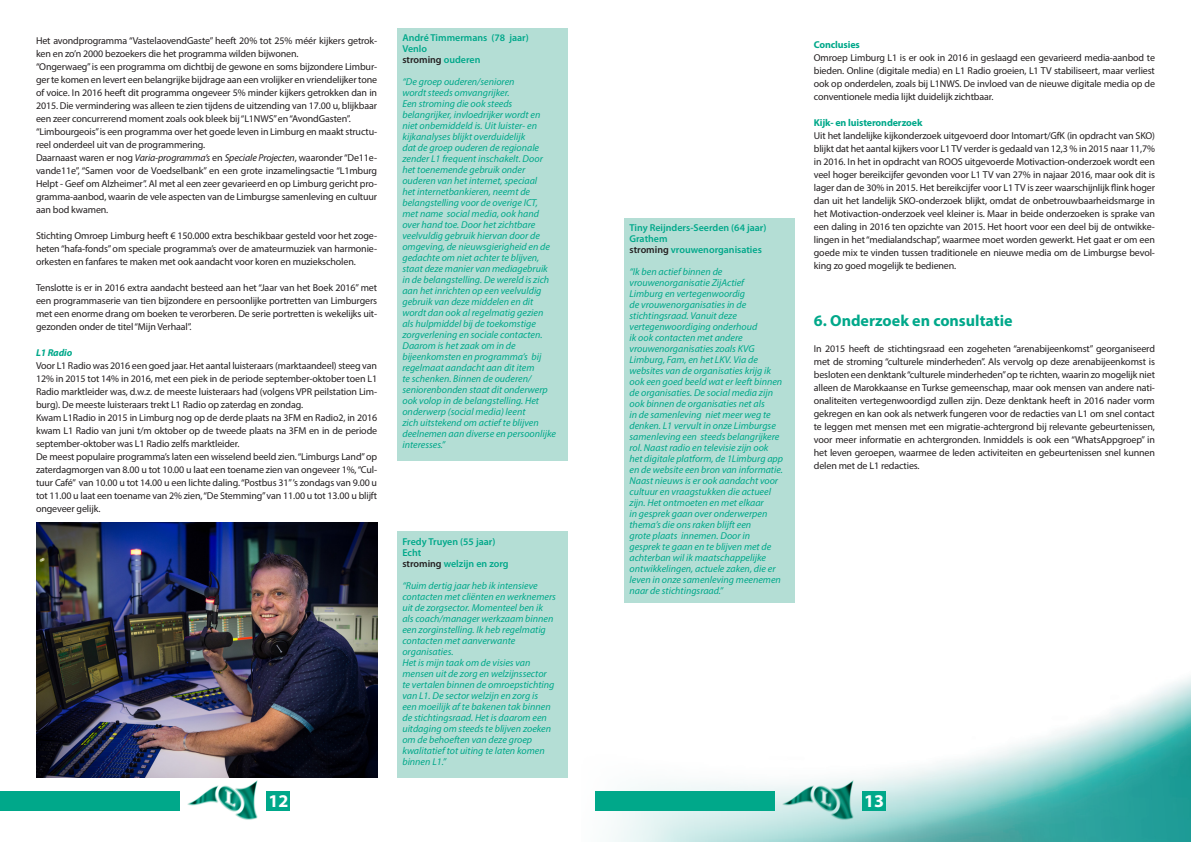
<style>
.page{position:relative;width:1191px;height:842px;background:#fff}
.page>*{position:absolute;margin:0;border:0;box-sizing:border-box;transform-origin:0 0}
.t1{font:700 18px "Myriad Pro";color:#fff}
.t2{font:700 16px "Myriad Pro";color:#00a88a}
.t3{font:10px/13px "Myriad Pro";letter-spacing:-.015em;color:#231f20;text-align:justify}
.t4{font:italic 10px/11px "Myriad Pro";color:#00a88a}
.t5{font:600 10px "Myriad Pro";color:#00a88a}
.t6{font:700 10px "Myriad Pro";letter-spacing:-.015em;color:#00a88a}
.t7{font:600 10px "Myriad Pro";color:#231f20}
.t8{font:italic 700 10px "Myriad Pro";letter-spacing:-.015em;color:#00a88a}
.s1{font-style:italic}
.s2{color:#00a88a}
.s3{color:#231f20}
</style>
<div class="page">
<img style="left:595px;top:676px;width:596px;height:166px">
<div style="left:0;top:791px;width:179px;height:19px;background:#00a88a"></div>
<div style="left:266px;top:791px;width:24px;height:19px;background:#00a88a"></div>
<img style="left:187px;top:780px;width:71px;height:40px">
<div style="left:595px;top:791px;width:179px;height:19px;background:#00a88a"></div>
<div style="left:862px;top:791px;width:23px;height:19px;background:#00a88a"></div>
<img style="left:781px;top:780px;width:76px;height:41px">
<div style="left:397px;top:531px;width:170px;height:247px;background:#b4ded5"></div>
<img style="left:36px;top:523px;width:341px;height:255px">
<div style="left:397px;top:28px;width:170px;height:433px;background:#b4ded5"></div>
<div style="left:624px;top:218px;width:170px;height:384px;background:#b4ded5"></div>
<p class="t3" style="left:36px;top:33px;width:343px">Het avondprogramma “VastelaovendGaste” heeft 20% tot 25% méér kijkers getrok&shy;ken en zo’n 2000 bezoekers die het programma wilden bijwonen.</p>
<p class="t3" style="left:36px;top:59px;width:343px">“Ongerwaeg” is een programma om dichtbij de gewone en soms bijzondere Limbur&shy;ger te komen en levert een belangrijke bijdrage aan een vrolijker en vriendelijker tone of voice. In 2016 heeft dit programma ongeveer 5% minder kijkers getrokken dan in 2015. Die vermindering was alleen te zien tijdens de uitzending van 17.00 u, blijkbaar een zeer concurrerend moment zoals ook bleek bij “L1NWS” en “AvondGasten”.</p>
<p class="t3" style="left:36px;top:124px;width:343px">“Limbourgeois” is een programma over het goede leven in Limburg en maakt structu&shy;reel onderdeel uit van de programmering.</p>
<p class="t3" style="left:36px;top:150px;width:343px">Daarnaast waren er nog <span class="s1">Varia-programma’s</span> en <span class="s1">Speciale Projecten</span>, waaronder “De11e&shy;vande11e”, “Samen voor de Voedselbank” en een grote inzamelingsactie “L1mburg Helpt - Geef om Alzheimer”. Al met al een zeer gevarieerd en op Limburg gericht pro&shy;gramma-aanbod, waarin de vele aspecten van de Limburgse samenleving en cultuur aan bod kwamen.</p>
<p class="t3" style="left:36px;top:228px;width:343px">Stichting Omroep Limburg heeft € 150.000 extra beschikbaar gesteld voor het zoge&shy;heten “hafa-fonds” om speciale programma’s over de amateurmuziek van harmonie&shy;orkesten en fanfares te maken met ook aandacht voor koren en muziekscholen.</p>
<p class="t3" style="left:36px;top:280px;width:343px">Tenslotte is er in 2016 extra aandacht besteed aan het “Jaar van het Boek 2016” met een programmaserie van tien bijzondere en persoonlijke portretten van Limburgers met een enorme drang om boeken te verorberen. De serie portretten is wekelijks uit&shy;gezonden onder de titel “Mijn Verhaal”.</p>
<p class="t8" style="left:36px;top:346px;width:38px">L1 Radio</p>
<p class="t3" style="left:36px;top:358px;width:343px">Voor L1 Radio was 2016 een goed jaar. Het aantal luisteraars (marktaandeel) steeg van 12% in 2015 tot 14% in 2016, met een piek in de periode september-oktober toen L1<br>Radio marktleider was, d.w.z. de meeste luisteraars had (volgens VPR peilstation Lim&shy;burg). De meeste luisteraars trekt L1 Radio op zaterdag en zondag.</p>
<p class="t3" style="left:36px;top:410px;width:343px">Kwam L1Radio in 2015 in Limburg nog op de derde plaats na 3FM en Radio2, in 2016 kwam L1 Radio van juni t/m oktober op de tweede plaats na 3FM en in de periode september-oktober was L1 Radio zelfs marktleider.</p>
<p class="t3" style="left:36px;top:449px;width:343px">De meest populaire programma’s laten een wisselend beeld zien. “Limburgs Land” op zaterdagmorgen van 8.00 u tot 10.00 u laat een toename zien van ongeveer 1%, “Cul&shy;tuur Café” van 10.00 u tot 14.00 u een lichte daling. “Postbus 31” ’s zondags van 9.00 u tot 11.00 u laat een toename van 2% zien, “De Stemming” van 11.00 u tot 13.00 u blijft ongeveer gelijk.</p>
<p class="t5" style="left:402px;top:32px;width:128px">André Timmermans (78 jaar)</p>
<p class="t5" style="left:402px;top:43px;width:26px">Venlo</p>
<p class="t7" style="left:402px;top:54px;width:79px">stroming <span class="s2">ouderen</span></p>
<p class="t4" style="left:402px;top:76px;width:155px">“De groep ouderen/senioren<br>wordt steeds omvangrijker.<br>Een stroming die ook steeds belangrijker, invloedrijker wordt en niet onbemiddeld is. Uit luister- en kijkanalyses blijkt overduidelijk<br>dat de groep ouderen de regionale zender L1 frequent inschakelt. Door het toenemende gebruik onder ouderen van het internet, speciaal<br>het internetbankieren, neemt de belangstelling voor de overige ICT, met name social media, ook hand over hand toe. Door het zichtbare veelvuldig gebruik hiervan door de omgeving, de nieuwsgierigheid en de gedachte om niet achter te blijven, staat deze manier van mediagebruik in de belangstelling. De wereld is zich aan het inrichten op een veelvuldig gebruik van deze middelen en dit wordt dan ook al regelmatig gezien als hulpmiddel bij de toekomstige zorgverlening en sociale contacten.<br>Daarom is het zaak om in de bijeenkomsten en programma’s bij regelmaat aandacht aan dit item<br>te schenken. Binnen de ouderen/ seniorenbonden staat dit onderwerp ook volop in de belangstelling. Het onderwerp (social media) leent<br>zich uitstekend om actief te blijven deelnemen aan diverse en persoonlijke interesses.”</p>
<p class="t5" style="left:402px;top:536px;width:95px">Fredy Truyen (55 jaar)</p>
<p class="t5" style="left:402px;top:547px;width:20px">Echt</p>
<p class="t5" style="left:402px;top:558px;width:108px"><span class="s3">stroming</span> welzijn en zorg</p>
<p class="t4" style="left:402px;top:580px;width:155px">“Ruim dertig jaar heb ik intensieve contacten met cliënten en werknemers uit de zorgsector. Momenteel ben ik als coach/manager werkzaam binnen een zorginstelling. Ik heb regelmatig contacten met aanverwante organisaties.</p>
<p class="t4" style="left:402px;top:657px;width:153px">Het is mijn taak om de visies van mensen uit de zorg en welzijnssector te vertalen binnen de omroepstichting van L1. De sector welzijn en zorg is een moeilijk af te bakenen tak binnen de stichtingsraad. Het is daarom een uitdaging om steeds te blijven zoeken om de behoeften van deze groep kwalitatief tot uiting te laten komen binnen L1.”</p>
<p class="t5" style="left:629px;top:222px;width:138px">Tiny Reijnders-Seerden (64 jaar)</p>
<p class="t5" style="left:629px;top:233px;width:40px">Grathem</p>
<p class="t5" style="left:629px;top:244px;width:134px"><span class="s3">stroming</span> vrouwenorganisaties</p>
<p class="t4" style="left:629px;top:266px;width:155px">“Ik ben actief binnen de vrouwenorganisatie ZijActief<br>Limburg en vertegenwoordig<br>de vrouwenorganisaties in de stichtingsraad. Vanuit deze vertegenwoordiging onderhoud<br>ik ook contacten met andere vrouwenorganisaties zoals KVG Limburg, Fam, en het LKV. Via de websites van de organisaties krijg ik ook een goed beeld wat er leeft binnen de organisaties. De social media zijn ook binnen de organisaties net als<br>in de samenleving niet meer weg te denken. L1 vervult in onze Limburgse samenleving een steeds belangrijkere rol. Naast radio en televisie zijn ook het digitale platform, de 1Limburg app en de website een bron van informatie.<br>Naast nieuws is er ook aandacht voor cultuur en vraagstukken die actueel zijn. Het ontmoeten en met elkaar<br>in gesprek gaan over onderwerpen thema’s die ons raken blijft een<br>grote plaats innemen. Door in gesprek te gaan en te blijven met de achterban wil ik maatschappelijke ontwikkelingen, actuele zaken, die er leven in onze samenleving meenemen naar de stichtingsraad.”</p>
<p class="t6" style="left:814px;top:39px;width:48px">Conclusies</p>
<p class="t3" style="left:814px;top:51px;width:343px">Omroep Limburg L1 is er ook in 2016 in geslaagd een gevarieerd media-aanbod te bieden. Online (digitale media) en L1 Radio groeien, L1 TV stabiliseert, maar verliest ook op onderdelen, zoals bij L1NWS. De invloed van de nieuwe digitale media op de conventionele media lijkt duidelijk zichtbaar.</p>
<p class="t6" style="left:814px;top:117px;width:110px">Kijk- en luisteronderzoek</p>
<p class="t3" style="left:814px;top:129px;width:343px">Uit het landelijke kijkonderzoek uitgevoerd door Intomart/GfK (in opdracht van SKO) blijkt dat het aantal kijkers voor L1 TV verder is gedaald van 12,3 % in 2015 naar 11,7% in 2016. In het in opdracht van ROOS uitgevoerde Motivaction-onderzoek wordt een veel hoger bereikcijfer gevonden voor L1 TV van 27% in najaar 2016, maar ook dit is lager dan de 30% in 2015. Het bereikcijfer voor L1 TV is zeer waarschijnlijk flink hoger dan uit het landelijk SKO-onderzoek blijkt, omdat de onbetrouwbaarheidsmarge in het Motivaction-onderzoek veel kleiner is. Maar in beide onderzoeken is sprake van een daling in 2016 ten opzichte van 2015. Het hoort voor een deel bij de ontwikke&shy;lingen in het “medialandschap”, waarmee moet worden gewerkt. Het gaat er om een goede mix te vinden tussen traditionele en nieuwe media om de Limburgse bevol&shy;king zo goed mogelijk te bedienen.</p>
<p class="t2" style="left:814px;top:310px;width:200px">6. Onderzoek en consultatie</p>
<p class="t3" style="left:814px;top:341px;width:343px">In 2015 heeft de stichtingsraad een zogeheten “arenabijeenkomst” georganiseerd met de stroming “culturele minderheden”. Als vervolg op deze arenabijeenkomst is besloten een denktank “culturele minderheden” op te richten, waarin zo mogelijk niet alleen de Marokkaanse en Turkse gemeenschap, maar ook mensen van andere nati&shy;onaliteiten vertegenwoordigd zullen zijn. Deze denktank heeft in 2016 nader vorm gekregen en kan ook als netwerk fungeren voor de redacties van L1 om snel contact te leggen met mensen met een migratie-achtergrond bij relevante gebeurtenissen, voor meer informatie en achtergronden. Inmiddels is ook een “WhatsAppgroep” in het leven geroepen, waarmee de leden activiteiten en gebeurtenissen snel kunnen delen met de L1 redacties.</p>
<p class="t1" style="left:268px;top:789px;width:21px">12</p>
<p class="t1" style="left:864px;top:789px;width:21px">13</p>
</div>
